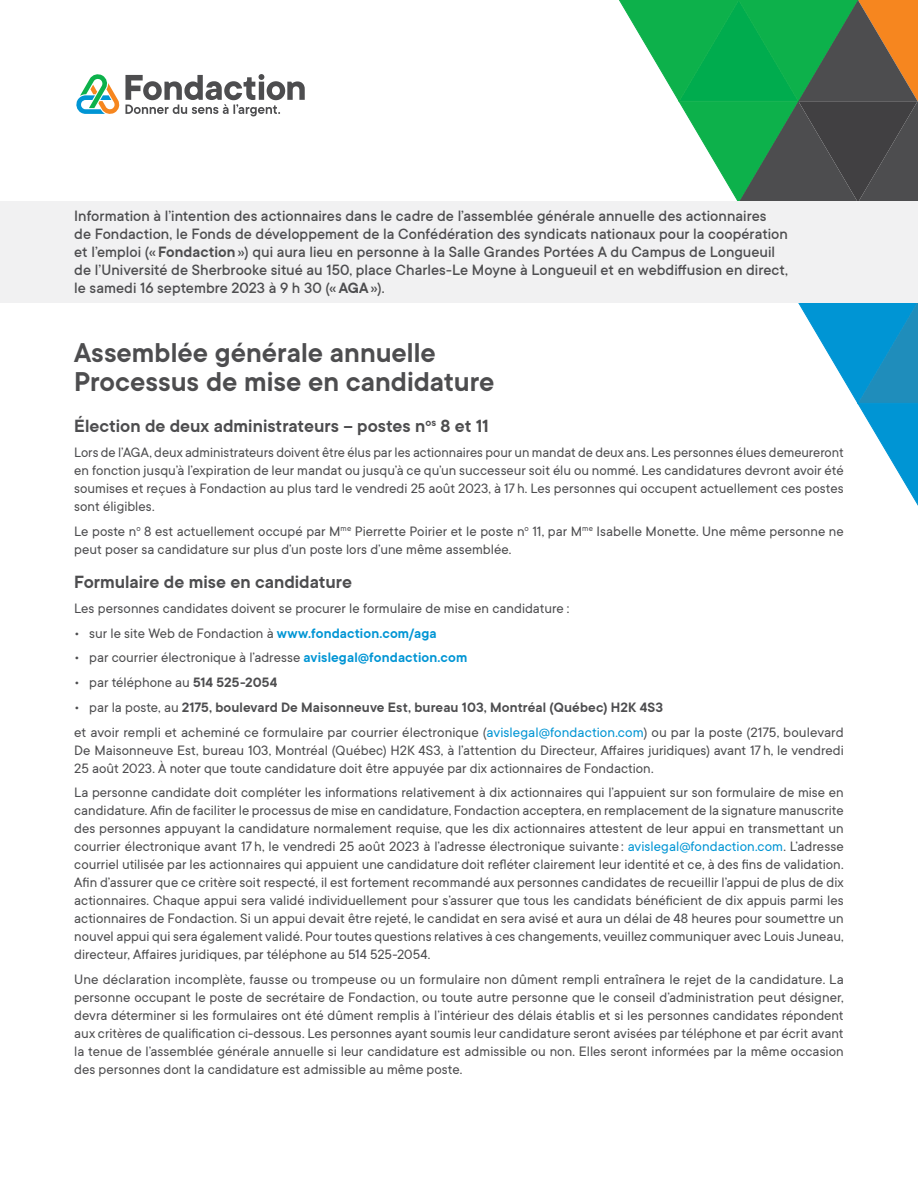
<style>
.page{position:relative;width:918px;height:1188px;background:#fff}
.page>*{position:absolute;margin:0;border:0;box-sizing:border-box;transform-origin:0 0}
.t1{font:600 30px/28.5px "TT Commons";color:#4d4d4f}
.t2{font:600 19.5px "TT Commons";color:#4d4d4f}
.t3{font:500 16.5px/18px "TT Commons";color:#4d4d4f}
.t4{font:15px/18px "TT Commons";color:#4d4d4f;text-align:justify}
.s1{font-weight:600}
.s2{font-weight:600;color:#0095d4}
.s3{color:#0095d4}
</style>
<div class="page">
<svg style="left:798px;top:302px;width:120px;height:204px"></svg>
<svg style="left:76px;top:74px;width:229px;height:42px"></svg>
<svg style="left:619px;top:0;width:299px;height:201px"></svg>
<div style="left:0;top:201px;width:918px;height:101px;background:#f1f1f2"></div>
<p class="t3" style="left:74px;top:207px;width:715px">Information à l’intention des actionnaires dans le cadre de l’assemblée générale annuelle des actionnaires<br>de Fondaction, le Fonds de développement de la Confédération des syndicats nationaux pour la coopération et l’emploi («<span class="s1">Fondaction</span>») qui aura lieu en personne à la Salle Grandes Portées A du Campus de Longueuil de l’Université de Sherbrooke situé au 150, place Charles-Le Moyne à Longueuil et en webdiffusion en direct, le samedi 16 septembre 2023 à 9 h 30 («<span class="s1">AGA</span>»).</p>
<h1 class="t1" style="left:74px;top:338px;width:422px">Assemblée générale annuelle<br>Processus de mise en candidature</h1>
<h2 class="t2" style="left:74px;top:414px;width:416px">Élection de deux administrateurs – postes n<sup>os</sup> 8 et 11</h2>
<p class="t4" style="left:74px;top:443px;width:771px">Lors de l’AGA, deux administrateurs doivent être élus par les actionnaires pour un mandat de deux ans. Les personnes élues demeureront en fonction jusqu’à l’expiration de leur mandat ou jusqu’à ce qu’un successeur soit élu ou nommé. Les candidatures devront avoir été soumises et reçues à Fondaction au plus tard le vendredi 25 août 2023, à 17h. Les personnes qui occupent actuellement ces postes sont éligibles.</p>
<p class="t4" style="left:74px;top:522px;width:771px">Le poste n<sup>o</sup> 8 est actuellement occupé par M<sup>me</sup> Pierrette Poirier et le poste n<sup>o</sup> 11, par M<sup>me</sup> Isabelle Monette. Une même personne ne peut poser sa candidature sur plus d’un poste lors d’une même assemblée.</p>
<h2 class="t2" style="left:74px;top:570px;width:279px">Formulaire de mise en candidature</h2>
<p class="t4" style="left:74px;top:599px;width:497px">Les personnes candidates doivent se procurer le formulaire de mise en candidature :</p>
<p class="t4" style="left:74px;top:624px;width:364px">• sur le site Web de Fondaction à <span class="s2">www.fondaction.com/aga</span></p>
<p class="t4" style="left:74px;top:648px;width:395px">• par courrier électronique à l’adresse <span class="s2">avislegal@fondaction.com</span></p>
<p class="t4" style="left:74px;top:673px;width:205px">• par téléphone au <span class="s1">514 525-2054</span></p>
<p class="t4" style="left:74px;top:694px;width:771px;line-height:24.8px">• par la poste, au <span class="s1">2175, boulevard De Maisonneuve Est, bureau 103, Montréal (Québec) H2K 4S3<br></span>et avoir rempli et acheminé ce formulaire par courrier électronique (<span class="s3">avislegal@fondaction.com</span>) ou par la poste (2175, boulevard</p>
<p class="t4" style="left:74px;top:741px;width:771px">De Maisonneuve Est, bureau 103, Montréal (Québec) H2K 4S3, à l’attention du Directeur, Affaires juridiques) avant 17 h, le vendredi<br>25 août 2023. À noter que toute candidature doit être appuyée par dix actionnaires de Fondaction.</p>
<p class="t4" style="left:74px;top:783px;width:771px">La personne candidate doit compléter les informations relativement à dix actionnaires qui l’appuient sur son formulaire de mise en candidature. Afin de faciliter le processus de mise en candidature, Fondaction acceptera, en remplacement de la signature manuscrite des personnes appuyant la candidature normalement requise, que les dix actionnaires attestent de leur appui en transmettant un courrier électronique avant 17 h, le vendredi 25 août 2023 à l’adresse électronique suivante : <span class="s3">avislegal@fondaction.com</span>. L’adresse courriel utilisée par les actionnaires qui appuient une candidature doit refléter clairement leur identité et ce, à des fins de validation.<br>Afin d’assurer que ce critère soit respecté, il est fortement recommandé aux personnes candidates de recueillir l’appui de plus de dix actionnaires. Chaque appui sera validé individuellement pour s’assurer que tous les candidats bénéficient de dix appuis parmi les actionnaires de Fondaction. Si un appui devait être rejeté, le candidat en sera avisé et aura un délai de 48 heures pour soumettre un nouvel appui qui sera également validé. Pour toutes questions relatives à ces changements, veuillez communiquer avec Louis Juneau, directeur, Affaires juridiques, par téléphone au 514 525-2054.</p>
<p class="t4" style="left:74px;top:970px;width:771px">Une déclaration incomplète, fausse ou trompeuse ou un formulaire non dûment rempli entraînera le rejet de la candidature. La personne occupant le poste de secrétaire de Fondaction, ou toute autre personne que le conseil d’administration peut désigner, devra déterminer si les formulaires ont été dûment remplis à l’intérieur des délais établis et si les personnes candidates répondent aux critères de qualification ci-dessous. Les personnes ayant soumis leur candidature seront avisées par téléphone et par écrit avant la tenue de l’assemblée générale annuelle si leur candidature est admissible ou non. Elles seront informées par la même occasion des personnes dont la candidature est admissible au même poste.</p>
</div>
